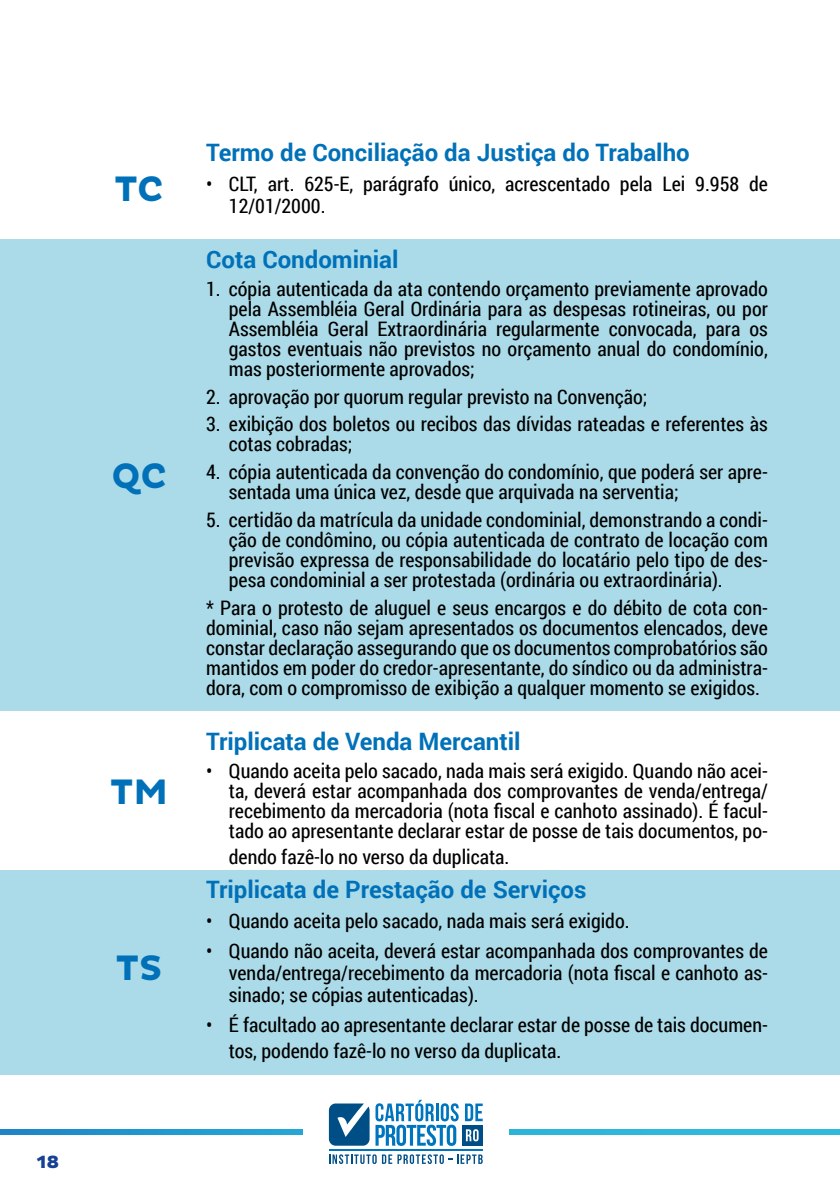
<style>
.page{position:relative;width:840px;height:1191px;background:#fff}
.page>*{position:absolute;margin:0;border:0;box-sizing:border-box;transform-origin:0 0}
.t1{font:700 36px "Pluto";color:#0071b9}
.t2{font:700 24px "Roboto";color:#0071b9}
.t3{font:20px/20px "Roboto Condensed";color:#000;text-align:justify}
.t4{font:800 18px "Pluto";color:#164194}
</style>
<div class="page">
<svg style="left:0;top:1129px;width:839px;height:5px;background:#27a7d4"></svg>
<div style="left:303px;top:1083px;width:205px;height:88px;background:#fff"></div>
<svg style="left:465px;top:1103px;width:17px;height:18px"></svg>
<svg style="left:375px;top:1099px;width:83px;height:47px"></svg>
<svg style="left:329px;top:1154px;width:44px;height:10px"></svg>
<svg style="left:372px;top:1154px;width:4px;height:10px"></svg>
<svg style="left:382px;top:1154px;width:100px;height:10px"></svg>
<hr style="left:329px;top:1149px;width:153px;height:1px;background:#0075bf">
<svg style="left:329px;top:1103px;width:40px;height:42px"></svg>
<div style="left:461px;top:1124px;width:21px;height:21px;background:#004e86"></div>
<svg style="left:465px;top:1129px;width:9px;height:12px"></svg>
<svg style="left:473px;top:1129px;width:5px;height:12px"></svg>
<div style="left:0;top:239px;width:839px;height:471px;background:#abdbe8"></div>
<div style="left:0;top:871px;width:839px;height:204px;background:#abdbe8"></div>
<p class="t4" style="left:37px;top:1151px;width:24px">18</p>
<h1 class="t1" style="left:114px;top:168px;width:51px">TC</h1>
<h1 class="t1" style="left:111px;top:455px;width:57px">QC</h1>
<h1 class="t1" style="left:110px;top:771px;width:59px">TM</h1>
<h1 class="t1" style="left:116px;top:947px;width:48px">TS</h1>
<p class="t2" style="left:206px;top:136px;width:485px">Termo de Conciliação da Justiça do Trabalho</p>
<p class="t3" style="left:229px;top:172px;width:540px;line-height:22px;text-indent:-23px">• CLT, art. 625-E, parágrafo único, acrescentado pela Lei 9.958 de<br>12/01/2000.</p>
<p class="t2" style="left:206px;top:242px;width:194px">Cota Condominial</p>
<p class="t3" style="left:229px;top:278px;width:540px;text-indent:-23px">1. cópia autenticada da ata contendo orçamento previamente aprovado pela Assembléia Geral Ordinária para as despesas rotineiras, ou por Assembléia Geral Extraordinária regularmente convocada, para os gastos eventuais não previstos no orçamento anual do condomínio, mas posteriormente aprovados;</p>
<p class="t3" style="left:206px;top:386px;width:442px">2. aprovação por quorum regular previsto na Convenção;</p>
<p class="t3" style="left:229px;top:414px;width:540px;text-indent:-23px">3. exibição dos boletos ou recibos das dívidas rateadas e referentes às cotas cobradas;</p>
<p class="t3" style="left:229px;top:461px;width:540px;text-indent:-23px">4. cópia autenticada da convenção do condomínio, que poderá ser apre&shy;sentada uma única vez, desde que arquivada na serventia;</p>
<p class="t3" style="left:229px;top:509px;width:540px;text-indent:-23px">5. certidão da matrícula da unidade condominial, demonstrando a condi&shy;ção de condômino, ou cópia autenticada de contrato de locação com previsão expressa de responsabilidade do locatário pelo tipo de des&shy;pesa condominial a ser protestada (ordinária ou extraordinária).</p>
<p class="t3" style="left:206px;top:597px;width:563px">* Para o protesto de aluguel e seus encargos e do débito de cota con&shy;dominial, caso não sejam apresentados os documentos elencados, deve constar declaração assegurando que os documentos comprobatórios são mantidos em poder do credor-apresentante, do síndico ou da administra&shy;dora, com o compromisso de exibição a qualquer momento se exigidos.</p>
<p class="t2" style="left:206px;top:724px;width:316px">Triplicata de Venda Mercantil</p>
<p class="t3" style="left:229px;top:760px;width:540px;text-indent:-23px">• Quando aceita pelo sacado, nada mais será exigido. Quando não acei&shy;ta, deverá estar acompanhada dos comprovantes de venda/entrega/ recebimento da mercadoria (nota fiscal e canhoto assinado). É facul&shy;tado ao apresentante declarar estar de posse de tais documentos, po-</p>
<p class="t3" style="left:229px;top:846px;width:282px">dendo fazê-lo no verso da duplicata.</p>
<p class="t2" style="left:206px;top:872px;width:381px">Triplicata de Prestação de Serviços</p>
<p class="t3" style="left:206px;top:909px;width:424px">• Quando aceita pelo sacado, nada mais será exigido.</p>
<p class="t3" style="left:229px;top:938px;width:540px;line-height:22px;text-indent:-23px">• Quando não aceita, deverá estar acompanhada dos comprovantes de venda/entrega/recebimento da mercadoria (nota fiscal e canhoto as&shy;sinado; se cópias autenticadas).</p>
<p class="t3" style="left:229px;top:1010px;width:540px;line-height:26px;text-indent:-23px">• É facultado ao apresentante declarar estar de posse de tais documen&shy;tos, podendo fazê-lo no verso da duplicata.</p>
</div>
